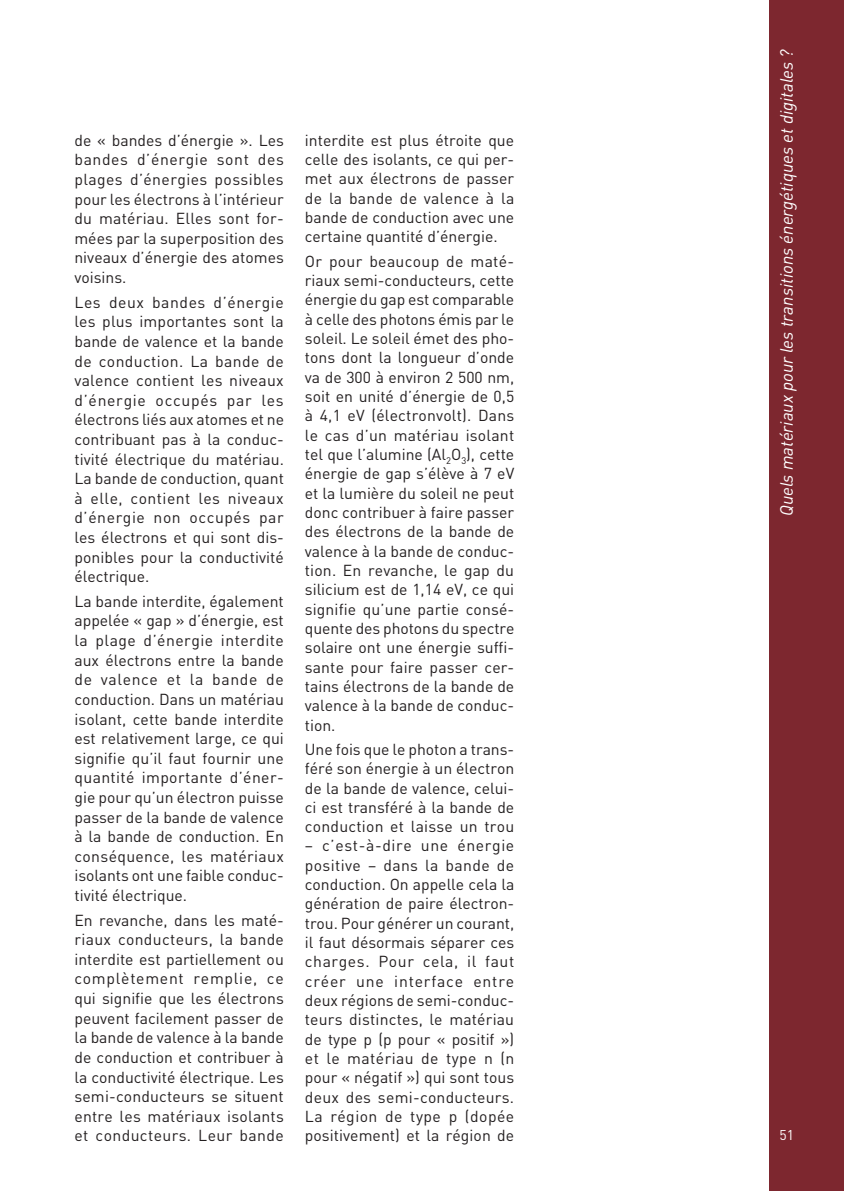
<style>
.page{position:relative;width:844px;height:1191px;background:#fff}
.page>*{position:absolute;margin:0;border:0;box-sizing:border-box;transform-origin:0 0}
.t1{font:italic 17.5px "DINOT";color:#fff}
.Texte_courant{font:15.75px/19.2px "DINOT";color:#231f20;text-align:justify}
.t2{font:14px "DINOT";color:#fff}
</style>
<div class="page">
<div style="left:769px;top:0;width:74px;height:1191px;background:#7d272f"></div>
<p class="Texte_courant" style="left:74px;top:130px;width:211px">de « bandes d’énergie ». Les bandes d’énergie sont des plages d’énergies possibles pour les électrons à l’intérieur du matériau. Elles sont for&shy;mées par la superposition des niveaux d’énergie des atomes voisins.</p>
<p class="Texte_courant" style="left:74px;top:292px;width:211px">Les deux bandes d’énergie les plus importantes sont la bande de valence et la bande de conduction. La bande de valence contient les niveaux d’énergie occupés par les électrons liés aux atomes et ne contribuant pas à la conduc&shy;tivité électrique du matériau.<br>La bande de conduction, quant à elle, contient les niveaux d’énergie non occupés par les électrons et qui sont dis&shy;ponibles pour la conductivité électrique.</p>
<p class="Texte_courant" style="left:74px;top:591px;width:211px">La bande interdite, également appelée « gap » d’énergie, est la plage d’énergie interdite aux électrons entre la bande de valence et la bande de conduction. Dans un matériau isolant, cette bande interdite est relativement large, ce qui signifie qu’il faut fournir une quantité importante d’éner&shy;gie pour qu’un électron puisse passer de la bande de valence à la bande de conduction. En conséquence, les matériaux isolants ont une faible conduc&shy;tivité électrique.</p>
<p class="Texte_courant" style="left:74px;top:910px;width:211px">En revanche, dans les maté&shy;riaux conducteurs, la bande interdite est partiellement ou complètement remplie, ce qui signifie que les électrons peuvent facilement passer de la bande de valence à la bande de conduction et contribuer à la conductivité électrique. Les semi-conducteurs se situent entre les matériaux isolants et conducteurs. Leur bande</p>
<p class="Texte_courant" style="left:305px;top:130px;width:211px">interdite est plus étroite que celle des isolants, ce qui per&shy;met aux électrons de passer de la bande de valence à la bande de conduction avec une certaine quantité d’énergie.</p>
<p class="Texte_courant" style="left:305px;top:251px;width:211px">Or pour beaucoup de maté&shy;riaux semi-conducteurs, cette énergie du gap est comparable à celle des photons émis par le soleil. Le soleil émet des pho&shy;tons dont la longueur d’onde va de 300 à environ 2 500 nm, soit en unité d’énergie de 0,5 à 4,1 eV (électronvolt). Dans le cas d’un matériau isolant tel que l’alumine (Al<sub>2</sub>O<sub>3</sub>), cette énergie de gap s’élève à 7 eV et la lumière du soleil ne peut donc contribuer à faire passer des électrons de la bande de valence à la bande de conduc&shy;tion. En revanche, le gap du silicium est de 1,14 eV, ce qui signifie qu’une partie consé&shy;quente des photons du spectre solaire ont une énergie suffi&shy;sante pour faire passer cer&shy;tains électrons de la bande de valence à la bande de conduc&shy;tion.</p>
<p class="Texte_courant" style="left:305px;top:739px;width:211px">Une fois que le photon a trans&shy;féré son énergie à un électron de la bande de valence, celui&shy;ci est transféré à la bande de conduction et laisse un trou</p>
<p class="Texte_courant" style="left:305px;top:836px;width:211px">– c’est-à-dire une énergie positive – dans la bande de conduction. On appelle cela la génération de paire électron&shy;trou. Pour générer un courant, il faut désormais séparer ces charges. Pour cela, il faut créer une interface entre deux régions de semi-conduc&shy;teurs distinctes, le matériau de type p (p pour « positif ») et le matériau de type n (n pour « négatif ») qui sont tous deux des semi-conducteurs.<br>La région de type p (dopée positivement) et la région de</p>
<p class="t1" style="left:775px;top:516px;width:468px;rotate:-90deg">Quels matériaux pour les transitions énergétiques et digitales ?</p>
<p class="t2" style="left:779px;top:1125px;width:16px">51</p>
</div>
